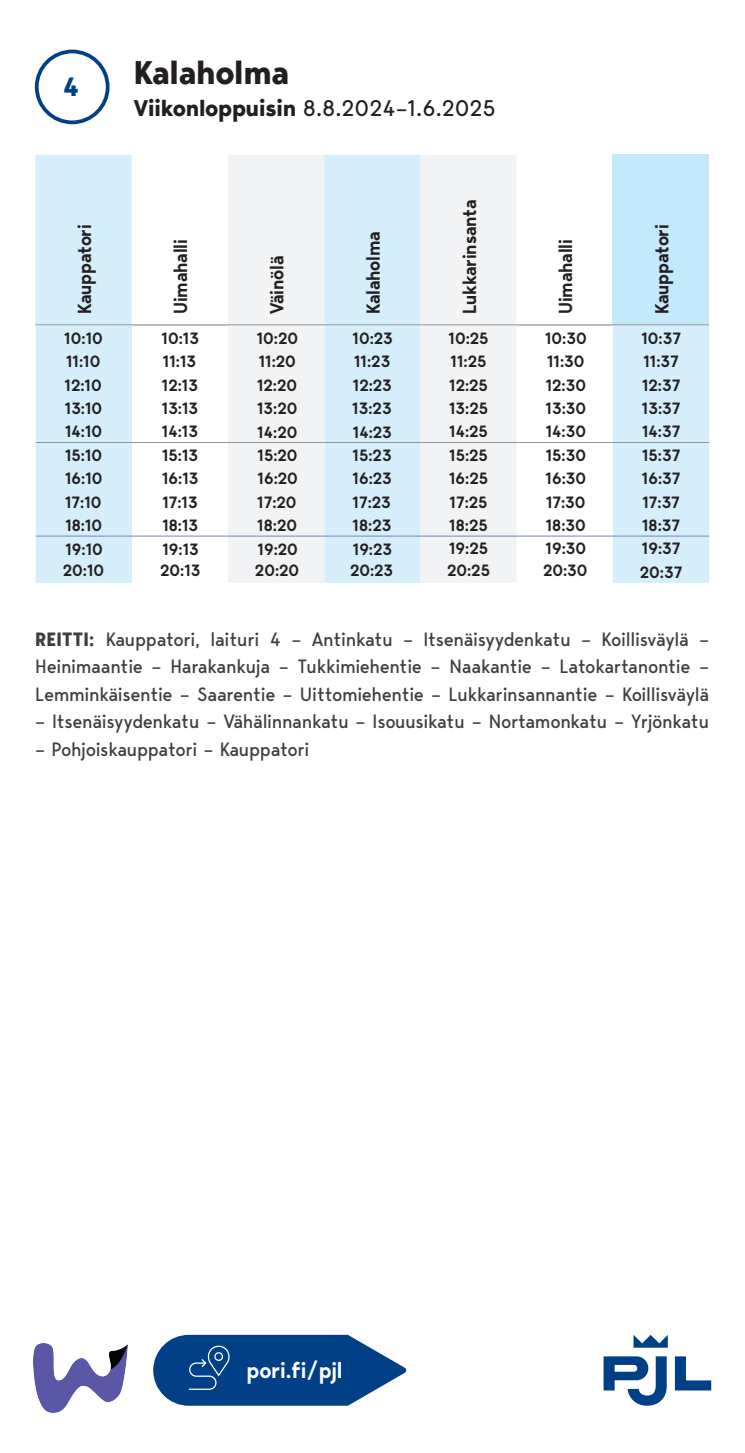
<style>
.page{position:relative;width:745px;height:1453px;background:#fff}
.page>*{position:absolute;margin:0;border:0;box-sizing:border-box;transform-origin:0 0}
.t1{font:700 32.5px "Bergen Text";letter-spacing:-.005em;color:#231f20}
.t2{font:700 26.25px "Bergen Mono";color:#014086}
.t3{font:22.5px "Bergen Text";color:#231f20}
.t4{font:600 22.25px "Bergen Text";letter-spacing:-.005em;color:#fff}
.t5{font:19.25px/27.5px "Bergen Text";letter-spacing:-.015em;color:#3e3e3f;text-align:justify}
.t6{font:600 18.75px "Bergen Text";letter-spacing:-.005em;color:#231f20}
.t7{font:600 16.25px "Bergen Text";color:#231f20}
.s1{font-weight:700}
</style>
<div class="page">
<div style="left:35px;top:50px;width:74px;height:74px;border:4px solid #014086;border-radius:50%"></div>
<div style="left:35px;top:155px;width:97px;height:169px;background:#d4effb"></div>
<svg style="left:228px;top:155px;width:288px;height:169px;fill:#f2f3f4"></svg>
<div style="left:612px;top:155px;width:96px;height:170px;background:#c3e9fa"></div>
<hr style="left:35px;top:324px;width:97px;height:2px;background:#939598">
<hr style="left:132px;top:324px;width:96px;height:2px;background:#939598">
<hr style="left:228px;top:324px;width:96px;height:2px;background:#939598">
<hr style="left:324px;top:324px;width:96px;height:2px;background:#939598">
<hr style="left:420px;top:324px;width:96px;height:2px;background:#939598">
<hr style="left:516px;top:324px;width:96px;height:2px;background:#939598">
<hr style="left:612px;top:324px;width:96px;height:2px;background:#939598">
<svg style="left:36px;top:326px;width:672px;height:257px"></svg>
<svg style="left:228px;top:326px;width:288px;height:257px;fill:#f2f3f4"></svg>
<hr style="left:36px;top:442px;width:96px;height:1px;background:#939598">
<hr style="left:132px;top:442px;width:96px;height:1px;background:#939598">
<hr style="left:228px;top:442px;width:96px;height:1px;background:#939598">
<hr style="left:324px;top:442px;width:96px;height:1px;background:#939598">
<hr style="left:420px;top:442px;width:96px;height:1px;background:#939598">
<hr style="left:516px;top:442px;width:96px;height:1px;background:#939598">
<hr style="left:612px;top:442px;width:96px;height:1px;background:#939598">
<hr style="left:36px;top:536px;width:96px;height:1px;background:#7585b5">
<hr style="left:132px;top:536px;width:96px;height:1px;background:#7585b5">
<hr style="left:228px;top:536px;width:96px;height:1px;background:#7585b5">
<hr style="left:324px;top:536px;width:96px;height:1px;background:#7585b5">
<hr style="left:420px;top:536px;width:96px;height:1px;background:#7585b5">
<hr style="left:516px;top:536px;width:96px;height:1px;background:#7585b5">
<hr style="left:612px;top:536px;width:96px;height:1px;background:#7585b5">
<svg style="left:674px;top:1356px;width:36px;height:34px"></svg>
<svg style="left:633px;top:1335px;width:34px;height:12px"></svg>
<svg style="left:603px;top:1356px;width:63px;height:49px"></svg>
<svg style="left:153px;top:1335px;width:253px;height:70px;background:#275d98"></svg>
<img style="left:33px;top:1343px;width:94px;height:69px">
<h2 class="t2" style="left:63px;top:68px;width:17px">4</h2>
<p class="t6" style="left:71px;top:314px;width:91px;rotate:-90deg">Kauppatori</p>
<h1 class="t1" style="left:134px;top:50px;width:157px">Kalaholma</h1>
<h3 class="t3" style="left:134px;top:92px;width:363px"><span class="s1">Viikonloppuisin</span> 8.8.2024–1.6.2025</h3>
<p class="t6" style="left:167px;top:314px;width:77px;rotate:-90deg">Uimahalli</p>
<p class="t6" style="left:263px;top:314px;width:60px;rotate:-90deg">Väinölä</p>
<p class="t6" style="left:360px;top:314px;width:85px;rotate:-90deg">Kalaholma</p>
<p class="t6" style="left:456px;top:314px;width:116px;rotate:-90deg">Lukkarinsanta</p>
<p class="t6" style="left:552px;top:314px;width:77px;rotate:-90deg">Uimahalli</p>
<p class="t6" style="left:648px;top:314px;width:91px;rotate:-90deg">Kauppatori</p>
<p class="t7" style="left:64px;top:327px;width:40px">10:10</p>
<p class="t7" style="left:161px;top:327px;width:39px">10:13</p>
<p class="t7" style="left:256px;top:327px;width:43px">10:20</p>
<p class="t7" style="left:352px;top:327px;width:42px">10:23</p>
<p class="t7" style="left:448px;top:327px;width:42px">10:25</p>
<p class="t7" style="left:544px;top:327px;width:43px">10:30</p>
<p class="t7" style="left:641px;top:327px;width:41px">10:37</p>
<p class="t7" style="left:66px;top:350px;width:36px">11:10</p>
<p class="t7" style="left:163px;top:350px;width:35px">11:13</p>
<p class="t7" style="left:258px;top:350px;width:39px">11:20</p>
<p class="t7" style="left:354px;top:350px;width:38px">11:23</p>
<p class="t7" style="left:450px;top:350px;width:37px">11:25</p>
<p class="t7" style="left:546px;top:350px;width:39px">11:30</p>
<p class="t7" style="left:643px;top:350px;width:37px">11:37</p>
<p class="t7" style="left:65px;top:373px;width:39px">12:10</p>
<p class="t7" style="left:162px;top:374px;width:38px">12:13</p>
<p class="t7" style="left:257px;top:374px;width:42px">12:20</p>
<p class="t7" style="left:352px;top:374px;width:41px">12:23</p>
<p class="t7" style="left:449px;top:373px;width:40px">12:25</p>
<p class="t7" style="left:545px;top:373px;width:42px">12:30</p>
<p class="t7" style="left:641px;top:373px;width:40px">12:37</p>
<p class="t7" style="left:65px;top:397px;width:39px">13:10</p>
<p class="t7" style="left:162px;top:397px;width:38px">13:13</p>
<p class="t7" style="left:257px;top:397px;width:42px">13:20</p>
<p class="t7" style="left:352px;top:397px;width:41px">13:23</p>
<p class="t7" style="left:449px;top:397px;width:41px">13:25</p>
<p class="t7" style="left:545px;top:397px;width:42px">13:30</p>
<p class="t7" style="left:641px;top:397px;width:40px">13:37</p>
<p class="t7" style="left:65px;top:420px;width:39px">14:10</p>
<p class="t7" style="left:162px;top:420px;width:38px">14:13</p>
<p class="t7" style="left:257px;top:420px;width:42px">14:20</p>
<p class="t7" style="left:352px;top:420px;width:41px">14:23</p>
<p class="t7" style="left:449px;top:420px;width:40px">14:25</p>
<p class="t7" style="left:545px;top:420px;width:42px">14:30</p>
<p class="t7" style="left:641px;top:420px;width:40px">14:37</p>
<p class="t7" style="left:65px;top:444px;width:39px">15:10</p>
<p class="t7" style="left:162px;top:444px;width:38px">15:13</p>
<p class="t7" style="left:257px;top:444px;width:42px">15:20</p>
<p class="t7" style="left:352px;top:444px;width:41px">15:23</p>
<p class="t7" style="left:449px;top:444px;width:40px">15:25</p>
<p class="t7" style="left:545px;top:444px;width:42px">15:30</p>
<p class="t7" style="left:641px;top:444px;width:40px">15:37</p>
<p class="t7" style="left:65px;top:467px;width:39px">16:10</p>
<p class="t7" style="left:162px;top:467px;width:38px">16:13</p>
<p class="t7" style="left:257px;top:467px;width:42px">16:20</p>
<p class="t7" style="left:352px;top:467px;width:41px">16:23</p>
<p class="t7" style="left:449px;top:467px;width:41px">16:25</p>
<p class="t7" style="left:545px;top:467px;width:42px">16:30</p>
<p class="t7" style="left:641px;top:467px;width:40px">16:37</p>
<p class="t7" style="left:65px;top:490px;width:38px">17:10</p>
<p class="t7" style="left:162px;top:491px;width:37px">17:13</p>
<p class="t7" style="left:257px;top:491px;width:41px">17:20</p>
<p class="t7" style="left:352px;top:491px;width:40px">17:23</p>
<p class="t7" style="left:449px;top:490px;width:39px">17:25</p>
<p class="t7" style="left:545px;top:490px;width:41px">17:30</p>
<p class="t7" style="left:642px;top:490px;width:39px">17:37</p>
<p class="t7" style="left:65px;top:514px;width:38px">18:10</p>
<p class="t7" style="left:162px;top:514px;width:37px">18:13</p>
<p class="t7" style="left:257px;top:514px;width:41px">18:20</p>
<p class="t7" style="left:352px;top:514px;width:40px">18:23</p>
<p class="t7" style="left:449px;top:513px;width:40px">18:25</p>
<p class="t7" style="left:545px;top:513px;width:42px">18:30</p>
<p class="t7" style="left:641px;top:513px;width:39px">18:37</p>
<p class="t7" style="left:65px;top:537px;width:39px">19:10</p>
<p class="t7" style="left:162px;top:537px;width:38px">19:13</p>
<p class="t7" style="left:257px;top:538px;width:42px">19:20</p>
<p class="t7" style="left:352px;top:538px;width:41px">19:23</p>
<p class="t7" style="left:449px;top:537px;width:41px">19:25</p>
<p class="t7" style="left:545px;top:537px;width:42px">19:30</p>
<p class="t7" style="left:641px;top:537px;width:40px">19:37</p>
<p class="t7" style="left:63px;top:559px;width:43px">20:10</p>
<p class="t7" style="left:160px;top:559px;width:42px">20:13</p>
<p class="t7" style="left:255px;top:559px;width:46px">20:20</p>
<p class="t7" style="left:350px;top:559px;width:45px">20:23</p>
<p class="t7" style="left:447px;top:559px;width:44px">20:25</p>
<p class="t7" style="left:542px;top:559px;width:46px">20:30</p>
<p class="t7" style="left:639px;top:560px;width:44px">20:37</p>
<p class="t5" style="left:35px;top:625px;width:675px"><span class="s1">REITTI:</span> Kauppatori, laituri 4 – Antinkatu – Itsenäisyydenkatu – Koillisväylä – Heinimaantie – Harakankuja – Tukkimiehentie – Naakantie – Latokartanontie – Lemminkäisentie – Saarentie – Uittomiehentie – Lukkarinsannantie – Koillisväylä</p>
<p class="t5" style="left:35px;top:707px;width:675px">– Itsenäisyydenkatu – Vähälinnankatu – Isouusikatu – Nortamonkatu – Yrjönkatu</p>
<p class="t5" style="left:35px;top:735px;width:275px">– Pohjoiskauppatori – Kauppatori</p>
<h3 class="t4" style="left:246px;top:1354px;width:97px">pori.fi/pjl</h3>
</div>
